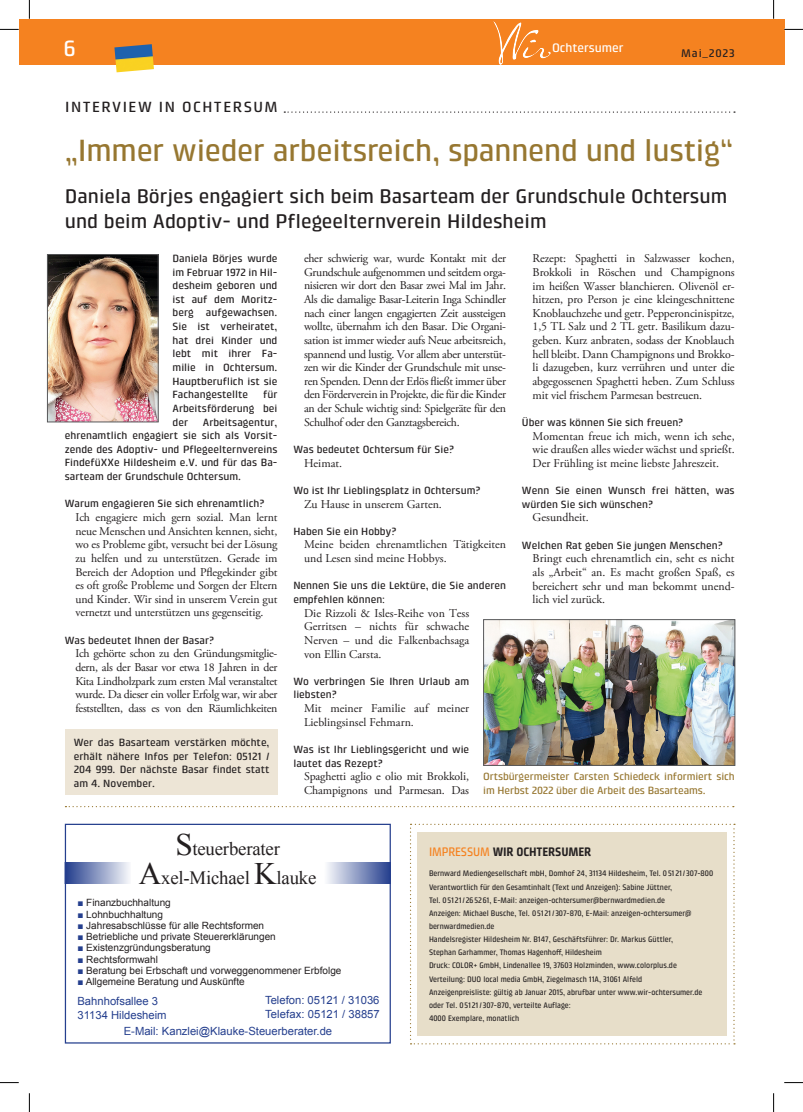
<style>
.page{position:relative;width:803px;height:1112px;background:#fff}
.page>*{position:absolute;margin:0;border:0;box-sizing:border-box;transform-origin:0 0}
.t1{font:500 31.25px "Klint LT Pro";letter-spacing:-.01em;color:#977731}
.t2{font:500 22.5px "Klint LT Pro";color:#fff}
.t3{font:500 20px/25px "Klint LT Pro";color:#231f20}
.t4{font:18.75px/29px "Times New Roman";letter-spacing:-.01em;color:#231f20;text-align:center}
.t5{font:500 15px "Klint LT Pro";letter-spacing:.1em;color:#231f20}
.t6{font:700 12.5px "Klint LT Pro";letter-spacing:-.01em;color:#231f20;scale:.89 1}
.t7{font:500 12.5px "Klint LT Pro";color:#fff}
.t8{font:11.88px/13.6px "Adobe Garamond Pro";color:#231f20;text-align:justify}
.t9{font:11.25px/13.8px "Arial";color:#253f8e}
.t10{font:500 11.25px "Klint LT Pro";letter-spacing:.075em;color:#231f20}
.t11{font:500 10.62px/13.6px "Klint LT Pro";color:#231f20;text-align:justify}
.t12{font:500 10.62px/13.8px "Klint LT Pro";letter-spacing:-.01em;color:#977731}
.t13{font:10px "Arial";color:#231f20}
.t14{font:500 8.12px/13.1px "Klint LT Pro";color:#231f20;scale:.91 1}
.s1{font-size:31.25px}
.s2{color:#253f8e}
.s3{font-weight:500;color:#f58220}
</style>
<div class="page">
<div style="left:19px;top:19px;width:765px;height:45px;background:#f58220"></div>
<img style="left:494px;top:22px;width:6px;height:19px">
<div style="left:65px;top:862px;width:66px;height:21px;background:linear-gradient(to right,#223d8c,#f5f6fa)"></div>
<div style="left:324px;top:862px;width:66px;height:21px;background:linear-gradient(to right,#fdfdfe,#2a4491)"></div>
<div style="left:65px;top:823px;width:326px;height:220px;border:1px solid #253f8e"></div>
<img style="left:114px;top:44px;width:40px;height:28px">
<svg style="left:65px;top:806px;width:669px;height:1px"></svg>
<svg style="left:284px;top:111px;width:451px;height:2px"></svg>
<img style="left:49px;top:256px;width:107px;height:164px">
<div style="left:47px;top:254px;width:111px;height:168px;border:1px solid #57585a"></div>
<img style="left:485px;top:621px;width:248px;height:142px">
<div style="left:483px;top:619px;width:252px;height:146px;border:1px solid #57585a"></div>
<div style="left:65px;top:729px;width:212px;height:65px;background:#ede5d6"></div>
<svg style="left:410px;top:823px;width:325px;height:221px"></svg>
<div style="left:418px;top:831px;width:309px;height:204px;background:#e7dec9"></div>
<svg style="left:0;top:29px;width:19px;height:1px"></svg>
<svg style="left:784px;top:29px;width:19px;height:1px"></svg>
<svg style="left:0;top:1082px;width:19px;height:1px"></svg>
<svg style="left:784px;top:1082px;width:19px;height:1px"></svg>
<svg style="left:29px;top:0;width:1px;height:19px"></svg>
<svg style="left:29px;top:1093px;width:1px;height:18px"></svg>
<svg style="left:773px;top:0;width:1px;height:19px"></svg>
<svg style="left:773px;top:1093px;width:1px;height:18px"></svg>
<h2 class="t2" style="left:64px;top:36px;width:13px">6</h2>
<p class="t10" style="left:681px;top:46px;width:55px">Mai_2023</p>
<p class="t7" style="left:552px;top:41px;width:73px">Ochtersumer</p>
<p class="t5" style="left:65px;top:98px;width:214px">INTERVIEW IN OCHTERSUM</p>
<h1 class="t1" style="left:65px;top:133px;width:670px">„Immer wieder arbeitsreich, spannend und lustig“</h1>
<h3 class="t3" style="left:65px;top:184px;width:664px">Daniela Börjes engagiert sich beim Basarteam der Grundschule Ochtersum und beim Adoptiv- und Pflegeelternverein Hildesheim</h3>
<p class="t11" style="left:173px;top:251px;width:106px">Daniela Börjes wurde im Februar 1972 in Hil&shy;desheim geboren und ist auf dem Moritz&shy;berg aufgewachsen.<br>Sie ist verheiratet, hat drei Kinder und lebt mit ihrer Fa&shy;milie in Ochtersum.<br>Hauptberuflich ist sie Fachangestellte</p>
<p class="t11" style="left:173px;top:387px;width:106px;text-indent:91px">für Arbeitsförderung bei der</p>
<p class="t11" style="left:65px;top:415px;width:214px;text-indent:138px">Arbeitsagentur, ehrenamtlich engagiert sie sich als Vorsit&shy;zende des Adoptiv- und Pflegeelternvereins FindefüXXe Hildesheim e.V. und für das Ba&shy;sarteam der Grundschule Ochtersum.</p>
<p class="t11" style="left:65px;top:496px;width:201px">Warum engagieren Sie sich ehrenamtlich?</p>
<p class="t8" style="left:75px;top:510px;width:203px">Ich engagiere mich gern sozial. Man lernt neue Menschen und Ansichten kennen, sieht, wo es Probleme gibt, versucht bei der Lösung zu helfen und zu unterstützen. Gerade im Bereich der Adoption und Pflegekinder gibt es oft große Probleme und Sorgen der Eltern und Kinder. Wir sind in unserem Verein gut vernetzt und unterstützen uns gegenseitig.</p>
<p class="t11" style="left:65px;top:633px;width:150px">Was bedeutet Ihnen der Basar?</p>
<p class="t8" style="left:75px;top:647px;width:204px">Ich gehörte schon zu den Gründungsmitglie&shy;dern, als der Basar vor etwa 18 Jahren in der Kita Lindholzpark zum ersten Mal veranstaltet wurde. Da dieser ein voller Erfolg war, wir aber feststellten, dass es von den Räumlichkeiten</p>
<p class="t11" style="left:74px;top:735px;width:197px">Wer das Basarteam verstärken möchte, erhält nähere Infos per Telefon: 05121 / 204 999. Der nächste Basar findet statt am 4. November.</p>
<p class="t8" style="left:304px;top:252px;width:204px">eher schwierig war, wurde Kontakt mit der Grundschule aufgenommen und seitdem orga&shy;nisieren wir dort den Basar zwei Mal im Jahr.<br>Als die damalige Basar-Leiterin Inga Schindler nach einer langen engagierten Zeit aussteigen wollte, übernahm ich den Basar. Die Organi&shy;sation ist immer wieder aufs Neue arbeitsreich, spannend und lustig. Vor allem aber unterstüt&shy;zen wir die Kinder der Grundschule mit unse&shy;ren Spenden. Denn der Erlös fließt immer über den Förderverein in Projekte, die für die Kinder an der Schule wichtig sind: Spielgeräte für den Schulhof oder den Ganztagsbereich.</p>
<p class="t11" style="left:293px;top:442px;width:162px">Was bedeutet Ochtersum für Sie?</p>
<p class="t8" style="left:304px;top:456px;width:40px">Heimat.</p>
<p class="t11" style="left:293px;top:483px;width:188px">Wo ist Ihr Lieblingsplatz in Ochtersum?</p>
<p class="t8" style="left:304px;top:497px;width:139px">Zu Hause in unserem Garten.</p>
<p class="t11" style="left:293px;top:524px;width:104px">Haben Sie ein Hobby?</p>
<p class="t8" style="left:304px;top:538px;width:203px">Meine beiden ehrenamtlichen Tätigkeiten und Lesen sind meine Hobbys.</p>
<p class="t11" style="left:293px;top:579px;width:214px">Nennen Sie uns die Lektüre, die Sie anderen empfehlen können:</p>
<p class="t8" style="left:304px;top:606px;width:167px">Die Rizzoli &amp; Isles-Reihe von Tess Gerritsen – nichts für schwache Nerven – und die Falkenbachsaga von Ellin Carsta.</p>
<p class="t11" style="left:293px;top:674px;width:177px">Wo verbringen Sie Ihren Urlaub am liebsten?</p>
<p class="t8" style="left:304px;top:701px;width:167px">Mit meiner Familie auf meiner<br>Lieblingsinsel Fehmarn.</p>
<p class="t11" style="left:293px;top:742px;width:177px">Was ist Ihr Lieblingsgericht und wie lautet das Rezept?</p>
<p class="t8" style="left:304px;top:770px;width:166px">Spaghetti aglio e olio mit Brokkoli,<br>Champignons und Parmesan. Das</p>
<p class="t8" style="left:533px;top:252px;width:203px">Rezept: Spaghetti in Salzwasser kochen, Brokkoli in Röschen und Champignons im heißen Wasser blanchieren. Olivenöl er&shy;hitzen, pro Person je eine kleingeschnittene Knoblauchzehe und getr. Pepperoncinispitze, 1,5 TL Salz und 2 TL getr. Basilikum dazu&shy;geben. Kurz anbraten, sodass der Knoblauch hell bleibt. Dann Champignons und Brokko&shy;li dazugeben, kurz verrühren und unter die abgegossenen Spaghetti heben. Zum Schluss mit viel frischem Parmesan bestreuen.</p>
<p class="t11" style="left:522px;top:415px;width:162px">Über was können Sie sich freuen?</p>
<p class="t8" style="left:533px;top:429px;width:203px">Momentan freue ich mich, wenn ich sehe, wie draußen alles wieder wächst und sprießt.<br>Der Frühling ist meine liebste Jahreszeit.</p>
<p class="t11" style="left:522px;top:483px;width:214px">Wenn Sie einen Wunsch frei hätten, was würden Sie sich wünschen?</p>
<p class="t8" style="left:533px;top:511px;width:58px">Gesundheit.</p>
<p class="t11" style="left:522px;top:538px;width:202px">Welchen Rat geben Sie jungen Menschen?</p>
<p class="t8" style="left:533px;top:552px;width:203px">Bringt euch ehrenamtlich ein, seht es nicht als „Arbeit“ an. Es macht großen Spaß, es bereichert sehr und man bekommt unend&shy;lich viel zurück.</p>
<p class="t12" style="left:483px;top:769px;width:253px">Ortsbürgermeister Carsten Schiedeck informiert sich im Herbst 2022 über die Arbeit des Basarteams.</p>
<h3 class="t4" style="left:139px;top:833px;width:179px"><span class="s1">S</span>teuerberater<br><span class="s1">A</span>xel-Michael <span class="s1">K</span>lauke</h3>
<p class="t13" style="left:77px;top:896px;width:95px"><span class="s2">■</span> Finanzbuchhaltung</p>
<p class="t13" style="left:77px;top:907px;width:87px"><span class="s2">■</span> Lohnbuchhaltung</p>
<p class="t13" style="left:77px;top:918px;width:188px"><span class="s2">■</span> Jahresabschlüsse für alle Rechtsformen</p>
<p class="t13" style="left:77px;top:929px;width:200px"><span class="s2">■</span> Betriebliche und private Steuererklärungen</p>
<p class="t13" style="left:77px;top:941px;width:135px"><span class="s2">■</span> Existenzgründungsberatung</p>
<p class="t13" style="left:77px;top:952px;width:82px"><span class="s2">■</span> Rechtsformwahl</p>
<p class="t13" style="left:77px;top:963px;width:265px"><span class="s2">■</span> Beratung bei Erbschaft und vorweggenommener Erbfolge</p>
<p class="t13" style="left:77px;top:974px;width:169px"><span class="s2">■</span> Allgemeine Beratung und Auskünfte</p>
<p class="t9" style="left:77px;top:994px;width:91px">Bahnhofsallee 3<br>31134 Hildesheim</p>
<p class="t9" style="left:265px;top:993px;width:116px">Telefon: 05121 / 31036<br>Telefax: 05121 / 38857</p>
<p class="t9" style="left:124px;top:1023px;width:210px">E-Mail: Kanzlei@Klauke-Steuerberater.de</p>
<p class="t6" style="left:429px;top:844px;width:184px"><span class="s3">IMPRESSUM</span> WIR OCHTERSUMER</p>
<p class="t14" style="left:429px;top:866px;width:314px">Bernward Mediengesellschaft mbH, Domhof 24, 31134 Hildesheim, Tel. 05121/ 307-800<br>Verantwortlich für den Gesamtinhalt (Text und Anzeigen): Sabine Jüttner,<br>Tel. 05121/265261, E-Mail: anzeigen-ochtersumer@bernwardmedien.de<br>Anzeigen: Michael Busche, Tel. 05121/ 307-870, E-Mail: anzeigen-ochtersumer@ bernwardmedien.de<br>Handelsregister Hildesheim Nr. B147, Geschäftsführer: Dr. Markus Güttler,<br>Stephan Garhammer, Thomas Hagenhoff, Hildesheim<br>Druck: COLOR+ GmbH, Lindenallee 19, 37603 Holzminden, www.colorplus.de Verteilung: DUO local media GmbH, Ziegelmasch 11A, 31061 Alfeld<br>Anzeigenpreisliste: gültig ab Januar 2015, abrufbar unter www.wir-ochtersumer.de oder Tel. 05121/ 307-870, verteilte Auflage:<br>4000 Exemplare, monatlich</p>
</div>
